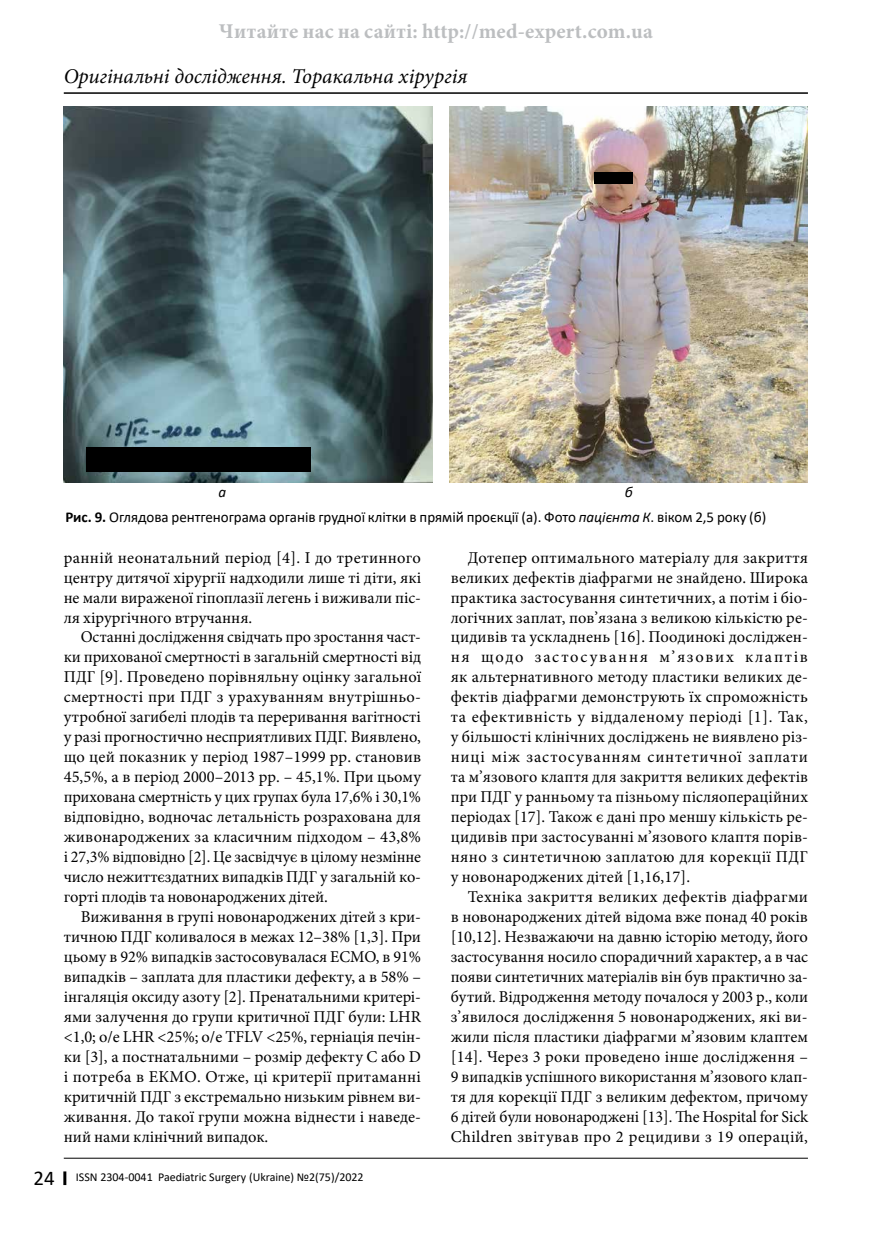
<style>
.page{position:relative;width:893px;height:1234px;background:#fff}
.page>*{position:absolute;margin:0;border:0;box-sizing:border-box;transform-origin:0 0}
.t1{font:700 21px "Minion Pro";letter-spacing:.01em;color:#bcbec0}
.t2{font:italic 21px "Minion Pro";color:#000}
.t3{font:16.5px/20px "Minion Pro";color:#000;text-align:justify}
.t4{font:15px/25px "Calibri";color:#000}
.t5{font:italic 15px "Calibri";color:#000}
.t6{font:12px "Calibri";color:#000}
.s1{font-style:italic}
.s2{font-weight:700}
.s3{font-size:21px}
</style>
<div class="page">
<hr style="left:64px;top:92px;width:744px;height:2px;background:#000">
<svg style="left:63px;top:1171px;width:3px;height:13px"></svg>
<hr style="left:64px;top:1157px;width:744px;height:1px;background:#000">
<img style="left:64px;top:106px;width:369px;height:376px">
<img style="left:450px;top:106px;width:357px;height:376px">
<div style="left:594px;top:172px;width:38px;height:11px;background:#000"></div>
<div style="left:86px;top:447px;width:224px;height:24px;background:#000"></div>
<p class="t1" style="left:219px;top:16px;width:435px">Читайте нас на сайті: http://med-expert.com.ua</p>
<p class="t2" style="left:64px;top:62px;width:405px">Оригінальні дослідження. Торакальна хірургія</p>
<p class="t4" style="left:65px;top:479px;width:702px;text-indent:560px"><span class="s1">б<br></span><span class="s2">Рис. 9.</span> Оглядова рентгенограма органів грудної клітки в прямій проєкції (а). Фото <span class="s1">пацієнта К</span>. віком 2,5 року (б)</p>
<p class="t5" style="left:218px;top:481px;width:9px">а</p>
<p class="t3" style="left:64px;top:547px;width:359px">ранній неонатальний період [4]. І до третинного центру дитячої хірургії надходили лише ті діти, які не мали вираженої гіпоплазії легень і виживали піс&shy;ля хірургічного втручання.</p>
<p class="t3" style="left:64px;top:627px;width:359px;text-align:left;text-indent:17px">Останні дослідження свідчать про зростання част&shy;ки прихованої смертності в загальній смертності від ПДГ [9]. Проведено порівняльну оцінку загальної смертності при ПДГ з урахуванням внутрішньо&shy;утробної загибелі плодів та переривання вагітності у разі прогностично несприятливих ПДГ. Виявлено, що цей показник у період 1987–1999 рр. становив 45,5%, а в період 2000–2013 рр. – 45,1%. При цьому прихована смертність у цих групах була 17,6% і 30,1% відповідно, водночас летальність розрахована для живонароджених за класичним підходом – 43,8% і 27,3% відповідно [2]. Це засвідчує в цілому незмінне число нежиттєздатних випадків ПДГ у загальній ко&shy;горті плодів та новонароджених дітей.</p>
<p class="t3" style="left:64px;top:906px;width:359px;text-indent:17px">Виживання в групі новонароджених дітей з кри&shy;тичною ПДГ коливалося в межах 12–38% [1,3]. При цьому в 92% випадків застосовувалася ECMO, в 91% випадків – заплата для пластики дефекту, а в 58% – інгаляція оксиду азоту [2]. Пренатальними критері&shy;ями залучення до групи критичної ПДГ були: LHR &lt;1,0; о/е LHR &lt;25%; о/е TFLV &lt;25%, герніація печін&shy;ки [3], а постнатальними – розмір дефекту С або D і потреба в ЕКМО. Отже, ці критерії притаманні критичній ПДГ з екстремально низьким рівнем ви&shy;живання. До такої групи можна віднести і наведе&shy;ний нами клінічний випадок.</p>
<p class="t6" style="left:33px;top:1167px;width:332px"><span class="s3">24</span> ISSN 2304-0041 Paediatric Surgery (Ukraine) №2(75)/2022</p>
<p class="t3" style="left:451px;top:547px;width:359px;text-indent:17px">Дотепер оптимального матеріалу для закриття великих дефектів діафрагми не знайдено. Широка практика застосування синтетичних, а потім і біо&shy;логічних заплат, пов’язана з великою кількістю ре&shy;цидивів та ускладнень [16]. Поодинокі досліджен&shy;ня щодо застосування м’язових клаптів як альтернативного методу пластики великих де&shy;фектів діафрагми демонструють їх спроможність та ефективність у віддаленому періоді [1]. Так, у більшості клінічних досліджень не виявлено різ&shy;ниці між застосуванням синтетичної заплати та м’язового клаптя для закриття великих дефектів при ПДГ у ранньому та пізньому післяопераційних періодах [17]. Також є дані про меншу кількість ре&shy;цидивів при застосуванні м’язового клаптя порів&shy;няно з синтетичною заплатою для корекції ПДГ у новонароджених дітей [1,16,17].</p>
<p class="t3" style="left:451px;top:886px;width:359px;text-indent:17px">Техніка закриття великих дефектів діафрагми в новонароджених дітей відома вже понад 40 років [10,12]. Незважаючи на давню історію методу, його застосування носило спорадичний характер, а в час появи синтетичних матеріалів він був практично за&shy;бутий. Відродження методу почалося у 2003 р., коли з’явилося дослідження 5 новонароджених, які ви&shy;жили після пластики діафрагми м’язовим клаптем [14]. Через 3 роки проведено інше дослідження – 9 випадків успішного використання м’язового клап&shy;тя для корекції ПДГ з великим дефектом, причому 6 дітей були новонароджені [13]. The Hospital for Sick Children звітував про 2 рецидиви з 19 операцій,</p>
</div>
